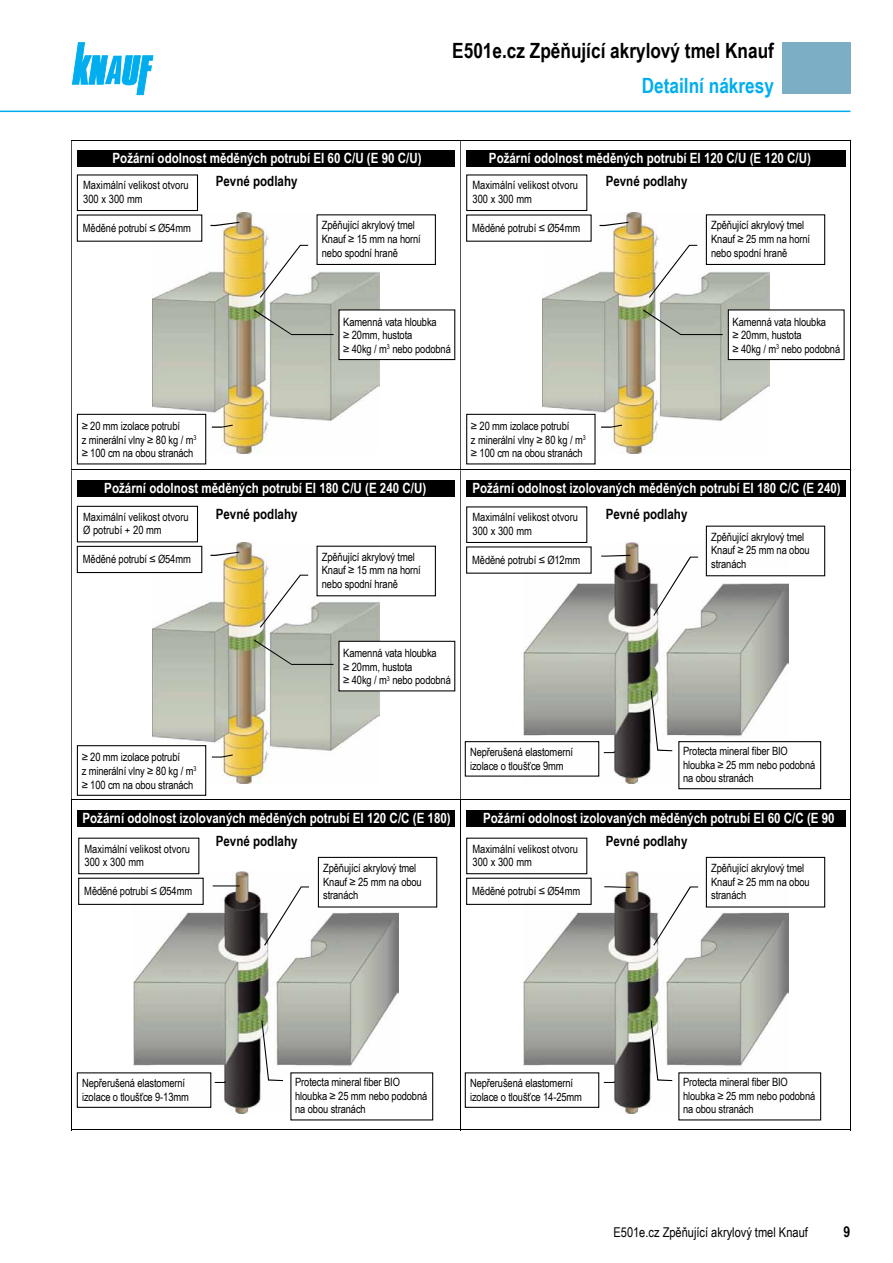
<style>
.page{position:relative;width:893px;height:1263px;background:#fff}
.page>*{position:absolute;margin:0;border:0;box-sizing:border-box;transform-origin:0 0}
.t1{font:700 21px "Arial Narrow";color:#000}
.t2{font:700 21px "Arial Narrow";color:#00aeef}
.t3{font:700 15px "Arial Narrow";color:#000}
.t4{font:700 14.1px "Arial Narrow";color:#fff}
.t5{font:700 14.1px "Arial Narrow";color:#000}
.t6{font:13.5px "Arial Narrow";color:#000}
.t7{font:11.4px/13.6px "Arial Narrow";letter-spacing:-.01em;color:#000}
</style>
<div class="page">
<div style="left:782px;top:43px;width:68px;height:51px;background:#7cafc6"></div>
<svg style="left:72px;top:43px;width:81px;height:52px"></svg>
<hr style="left:0;top:111px;width:850px;height:1px;background:#00aeef">
<div style="left:77px;top:150px;width:378px;height:16px;background:#000"></div>
<div style="left:466px;top:150px;width:379px;height:16px;background:#000"></div>
<hr style="left:71px;top:140px;width:779px;height:1px;background:#000">
<hr style="left:71px;top:140px;width:1px;height:330px;background:#000">
<hr style="left:460px;top:140px;width:1px;height:330px;background:#000">
<hr style="left:850px;top:140px;width:1px;height:330px;background:#000">
<div style="left:77px;top:480px;width:378px;height:16px;background:#000"></div>
<div style="left:466px;top:480px;width:379px;height:16px;background:#000"></div>
<hr style="left:71px;top:470px;width:779px;height:1px;background:#000">
<hr style="left:71px;top:470px;width:1px;height:329px;background:#000">
<hr style="left:460px;top:470px;width:1px;height:329px;background:#000">
<hr style="left:850px;top:470px;width:1px;height:329px;background:#000">
<div style="left:77px;top:810px;width:378px;height:16px;background:#000"></div>
<div style="left:466px;top:810px;width:379px;height:16px;background:#000"></div>
<hr style="left:71px;top:799px;width:779px;height:1px;background:#000">
<hr style="left:71px;top:800px;width:1px;height:330px;background:#000">
<hr style="left:71px;top:1129px;width:389px;height:1px;background:#000">
<hr style="left:460px;top:800px;width:1px;height:330px;background:#000">
<hr style="left:461px;top:1129px;width:389px;height:1px;background:#000">
<hr style="left:850px;top:800px;width:1px;height:330px;background:#000">
<img style="left:152px;top:212px;width:228px;height:242px">
<img style="left:542px;top:212px;width:228px;height:242px">
<img style="left:152px;top:542px;width:228px;height:241px">
<img style="left:523px;top:542px;width:265px;height:241px">
<img style="left:134px;top:872px;width:264px;height:241px">
<img style="left:523px;top:872px;width:265px;height:241px">
<svg style="left:653px;top:886px;width:45px;height:59px"></svg>
<svg style="left:651px;top:1020px;width:21px;height:61px"></svg>
<svg style="left:604px;top:1081px;width:11px;height:2px"></svg>
<svg style="left:604px;top:886px;width:26px;height:2px"></svg>
<svg style="left:264px;top:886px;width:45px;height:59px"></svg>
<svg style="left:261px;top:1020px;width:22px;height:61px"></svg>
<svg style="left:215px;top:1081px;width:11px;height:2px"></svg>
<svg style="left:213px;top:885px;width:27px;height:1px"></svg>
<svg style="left:653px;top:557px;width:45px;height:59px"></svg>
<svg style="left:651px;top:691px;width:21px;height:60px"></svg>
<svg style="left:604px;top:751px;width:11px;height:2px"></svg>
<svg style="left:601px;top:555px;width:29px;height:2px"></svg>
<svg style="left:260px;top:575px;width:48px;height:53px"></svg>
<svg style="left:254px;top:639px;width:80px;height:26px;background:#abb1a4"></svg>
<svg style="left:212px;top:754px;width:21px;height:3px"></svg>
<svg style="left:210px;top:552px;width:29px;height:4px"></svg>
<svg style="left:649px;top:245px;width:48px;height:53px"></svg>
<svg style="left:643px;top:309px;width:80px;height:26px;background:#aab0a4"></svg>
<svg style="left:601px;top:425px;width:21px;height:3px"></svg>
<svg style="left:600px;top:222px;width:28px;height:4px"></svg>
<svg style="left:260px;top:245px;width:48px;height:53px"></svg>
<svg style="left:254px;top:309px;width:80px;height:26px;background:#abb1a5"></svg>
<svg style="left:212px;top:425px;width:21px;height:3px"></svg>
<svg style="left:210px;top:222px;width:29px;height:4px"></svg>
<div style="left:466px;top:174px;width:121px;height:37px;border:1px solid #000"></div>
<div style="left:706px;top:214px;width:119px;height:51px;border:1px solid #000"></div>
<div style="left:466px;top:506px;width:121px;height:37px;border:1px solid #000"></div>
<div style="left:706px;top:526px;width:119px;height:50px;border:1px solid #000"></div>
<div style="left:728px;top:310px;width:116px;height:50px;background:#fff"></div>
<div style="left:728px;top:309px;width:117px;height:51px;border:1px solid #000"></div>
<div style="left:467px;top:414px;width:128px;height:50px;background:#fff"></div>
<div style="left:466px;top:414px;width:130px;height:50px;border:1px solid #000"></div>
<div style="left:77px;top:174px;width:121px;height:37px;border:1px solid #000"></div>
<div style="left:317px;top:214px;width:119px;height:51px;border:1px solid #000"></div>
<div style="left:339px;top:310px;width:116px;height:50px;background:#fff"></div>
<div style="left:338px;top:309px;width:117px;height:51px;border:1px solid #000"></div>
<div style="left:77px;top:414px;width:129px;height:50px;background:#fff"></div>
<div style="left:77px;top:414px;width:129px;height:50px;border:1px solid #000"></div>
<div style="left:77px;top:506px;width:121px;height:36px;border:1px solid #000"></div>
<div style="left:77px;top:546px;width:125px;height:27px;border:1px solid #000"></div>
<div style="left:339px;top:641px;width:116px;height:50px;background:#fff"></div>
<div style="left:338px;top:641px;width:117px;height:50px;border:1px solid #000"></div>
<div style="left:77px;top:746px;width:129px;height:49px;background:#fff"></div>
<div style="left:77px;top:745px;width:129px;height:51px;border:1px solid #000"></div>
<div style="left:679px;top:742px;width:142px;height:47px;background:#fff"></div>
<div style="left:678px;top:741px;width:143px;height:48px;border:1px solid #000"></div>
<div style="left:465px;top:741px;width:134px;height:36px;border:1px solid #000"></div>
<div style="left:466px;top:838px;width:121px;height:36px;border:1px solid #000"></div>
<div style="left:466px;top:878px;width:126px;height:27px;border:1px solid #000"></div>
<div style="left:706px;top:857px;width:119px;height:50px;border:1px solid #000"></div>
<div style="left:679px;top:1073px;width:142px;height:47px;background:#fff"></div>
<div style="left:465px;top:1072px;width:134px;height:36px;border:1px solid #000"></div>
<div style="left:78px;top:838px;width:121px;height:36px;border:1px solid #000"></div>
<div style="left:78px;top:878px;width:126px;height:27px;border:1px solid #000"></div>
<div style="left:318px;top:857px;width:119px;height:50px;border:1px solid #000"></div>
<div style="left:291px;top:1073px;width:142px;height:47px;background:#fff"></div>
<div style="left:77px;top:1072px;width:134px;height:36px;border:1px solid #000"></div>
<h1 class="t1" style="left:452px;top:34px;width:323px">E501e.cz Zpěňující akrylový tmel Knauf</h1>
<h1 class="t2" style="left:642px;top:70px;width:134px">Detailní nákresy</h1>
<p class="t4" style="left:113px;top:148px;width:311px">Požární odolnost měděných potrubí EI 60 C/U (E 90 C/U)</p>
<p class="t4" style="left:489px;top:148px;width:323px">Požární odolnost měděných potrubí EI 120 C/U (E 120 C/U)</p>
<p class="t5" style="left:216px;top:170px;width:83px">Pevné podlahy</p>
<p class="t5" style="left:606px;top:170px;width:83px">Pevné podlahy</p>
<p class="t7" style="left:472px;top:178px;width:107px">Maximální velikost otvoru<br>300 x 300 mm</p>
<p class="t7" style="left:472px;top:221px;width:109px">Měděné potrubí ≤ Ø54mm</p>
<p class="t7" style="left:711px;top:218px;width:101px">Zpěňující akrylový tmel<br>Knauf ≥ 25 mm na horní nebo spodní hraně</p>
<p class="t7" style="left:83px;top:178px;width:107px">Maximální velikost otvoru<br>300 x 300 mm</p>
<p class="t7" style="left:83px;top:221px;width:109px">Měděné potrubí ≤ Ø54mm</p>
<p class="t7" style="left:322px;top:218px;width:101px">Zpěňující akrylový tmel<br>Knauf ≥ 15 mm na horní nebo spodní hraně</p>
<p class="t7" style="left:82px;top:419px;width:116px">≥ 20 mm izolace potrubí<br>z minerální vlny ≥ 80 kg / m<sup>3 </sup>≥ 100 cm na obou stranách</p>
<p class="t7" style="left:343px;top:314px;width:109px">Kamenná vata hloubka<br>≥ 20mm, hustota<br>≥ 40kg / m<sup>3</sup> nebo podobná</p>
<p class="t7" style="left:471px;top:419px;width:116px">≥ 20 mm izolace potrubí<br>z minerální vlny ≥ 80 kg / m<sup>3 </sup>≥ 100 cm na obou stranách</p>
<p class="t7" style="left:733px;top:314px;width:109px">Kamenná vata hloubka<br>≥ 20mm, hustota<br>≥ 40kg / m<sup>3</sup> nebo podobná</p>
<p class="t4" style="left:104px;top:477px;width:323px">Požární odolnost měděných potrubí EI 180 C/U (E 240 C/U)</p>
<p class="t4" style="left:472px;top:477px;width:370px">Požární odolnost izolovaných měděných potrubí EI 180 C/C (E 240)</p>
<p class="t5" style="left:216px;top:503px;width:83px">Pevné podlahy</p>
<p class="t5" style="left:606px;top:503px;width:83px">Pevné podlahy</p>
<p class="t7" style="left:83px;top:509px;width:107px">Maximální velikost otvoru<br>Ø potrubí + 20 mm</p>
<p class="t7" style="left:83px;top:552px;width:109px">Měděné potrubí ≤ Ø54mm</p>
<p class="t7" style="left:322px;top:549px;width:101px">Zpěňující akrylový tmel<br>Knauf ≥ 15 mm na horní nebo spodní hraně</p>
<p class="t7" style="left:472px;top:510px;width:107px">Maximální velikost otvoru<br>300 x 300 mm</p>
<p class="t7" style="left:472px;top:552px;width:109px">Měděné potrubí ≤ Ø12mm</p>
<p class="t7" style="left:343px;top:646px;width:109px">Kamenná vata hloubka<br>≥ 20mm, hustota<br>≥ 40kg / m<sup>3</sup> nebo podobná</p>
<p class="t7" style="left:711px;top:529px;width:100px">Zpěňující akrylový tmel<br>Knauf ≥ 25 mm na obou stranách</p>
<p class="t7" style="left:82px;top:750px;width:116px">≥ 20 mm izolace potrubí<br>z minerální vlny ≥ 80 kg / m<sup>3 </sup>≥ 100 cm na obou stranách</p>
<p class="t7" style="left:683px;top:743px;width:134px">Protecta mineral fiber BIO hloubka ≥ 25 mm nebo podobná na obou stranách</p>
<p class="t7" style="left:470px;top:745px;width:105px">Nepřerušená elastomerní izolace o tloušťce 9mm</p>
<p class="t4" style="left:82px;top:807px;width:370px">Požární odolnost izolovaných měděných potrubí EI 120 C/C (E 180)</p>
<p class="t4" style="left:483px;top:807px;width:353px">Požární odolnost izolovaných měděných potrubí EI 60 C/C (E 90</p>
<p class="t7" style="left:85px;top:841px;width:107px">Maximální velikost otvoru<br>300 x 300 mm</p>
<p class="t7" style="left:84px;top:884px;width:109px">Měděné potrubí ≤ Ø54mm</p>
<p class="t5" style="left:216px;top:831px;width:83px">Pevné podlahy</p>
<p class="t5" style="left:606px;top:831px;width:83px">Pevné podlahy</p>
<p class="t7" style="left:472px;top:841px;width:107px">Maximální velikost otvoru<br>300 x 300 mm</p>
<p class="t7" style="left:472px;top:884px;width:109px">Měděné potrubí ≤ Ø54mm</p>
<p class="t7" style="left:323px;top:861px;width:100px">Zpěňující akrylový tmel<br>Knauf ≥ 25 mm na obou stranách</p>
<p class="t7" style="left:711px;top:861px;width:100px">Zpěňující akrylový tmel<br>Knauf ≥ 25 mm na obou stranách</p>
<p class="t7" style="left:82px;top:1076px;width:108px">Nepřerušená elastomerní izolace o tloušťce 9-13mm</p>
<p class="t7" style="left:295px;top:1075px;width:134px">Protecta mineral fiber BIO hloubka ≥ 25 mm nebo podobná na obou stranách</p>
<p class="t7" style="left:470px;top:1076px;width:113px">Nepřerušená elastomerní izolace o tloušťce 14-25mm</p>
<p class="t7" style="left:683px;top:1075px;width:134px">Protecta mineral fiber BIO hloubka ≥ 25 mm nebo podobná na obou stranách</p>
<p class="t6" style="left:613px;top:1223px;width:196px">E501e.cz Zpěňující akrylový tmel Knauf</p>
<h2 class="t3" style="left:844px;top:1221px;width:8px">9</h2>
</div>
